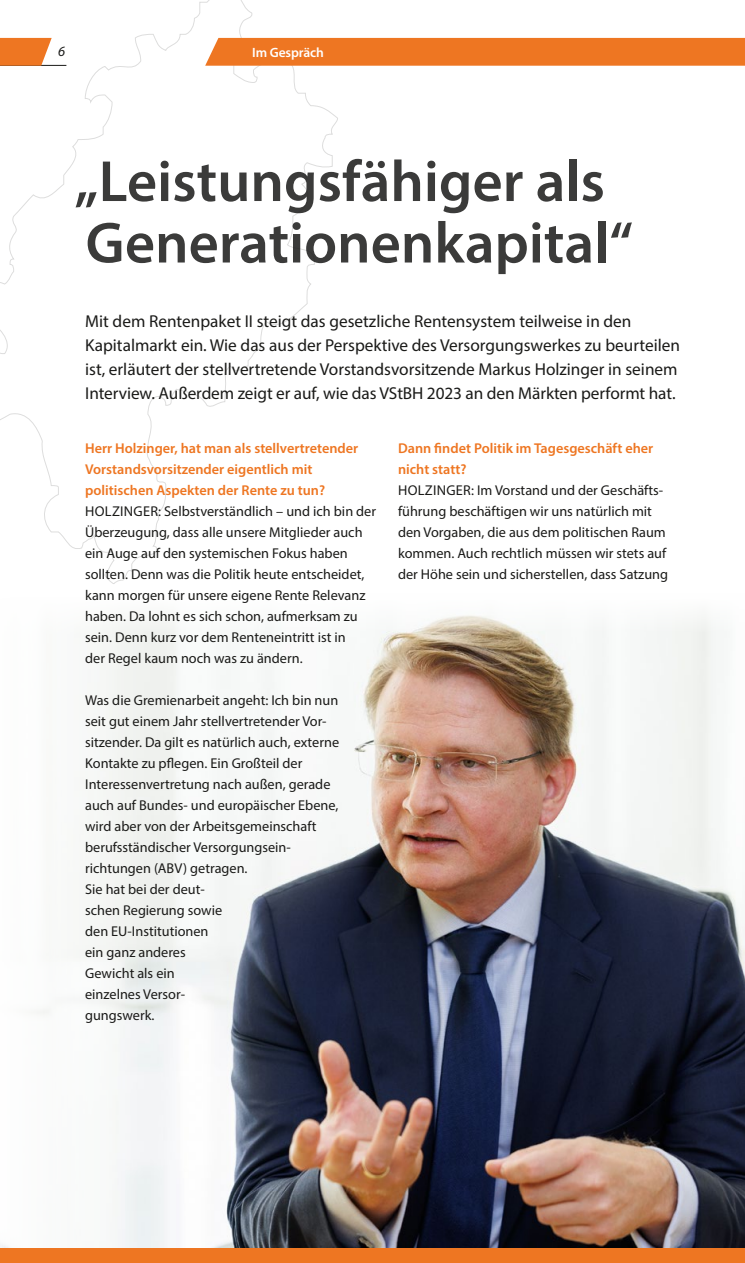
<style>
.page{position:relative;width:745px;height:1263px;background:#fff}
.page>*{position:absolute;margin:0;border:0;box-sizing:border-box;transform-origin:0 0}
.t1{font:600 58.5px/61.5px "Myriad Pro";color:#3b3b3a}
.t2{font:17.25px/24px "Myriad Pro";color:#1a1a18}
.t3{font:14.25px/21px "Myriad Pro";color:#1a1a18}
.t4{font:600 14.25px/21px "Myriad Pro";color:#ee7622}
.t5{font:600 14.25px "Myriad Pro";letter-spacing:-.01em;color:#fff}
.t6{font:italic 14.25px "Myriad Pro";color:#1a1a18}
.t7{font:600 13.5px "Myriad Pro";letter-spacing:-.01em;color:#fff}
</style>
<div class="page">
<img style="left:0;top:615px;width:744px;height:633px">
<div style="left:0;top:1248px;width:744px;height:15px;background:#ee7622"></div>
<svg style="left:0;top:0;width:338px;height:584px"></svg>
<div style="left:205px;top:38px;width:539px;height:28px;background:#ee7622"></div>
<p class="t6" style="left:58px;top:43px;width:9px">6</p>
<p class="t5" style="left:252px;top:43px;width:123px">Rubrik Lorem Ipsum</p>
<p class="t7" style="left:252px;top:44px;width:73px">Im Gespräch</p>
<h1 class="t1" style="left:74px;top:149px;width:559px">„Leistungsfähiger als<br>Generationenkapital“</h1>
<p class="t2" style="left:85px;top:309px;width:596px">Mit dem Rentenpaket II steigt das gesetzliche Rentensystem teilweise in den Kapitalmarkt ein. Wie das aus der Perspektive des Versorgungswerkes zu beurteilen ist, erläutert der stellvertretende Vorstandsvorsitzende Markus Holzinger in seinem Interview. Außerdem zeigt er auf, wie das VStBH 2023 an den Märkten performt hat.</p>
<p class="t4" style="left:85px;top:437px;width:274px">Herr Holzinger, hat man als stellvertretender<br>Vorstandsvorsitzender eigentlich mit politischen Aspekten der Rente zu tun?</p>
<p class="t3" style="left:85px;top:501px;width:292px">HOLZINGER: Selbstverständlich – und ich bin der Überzeugung, dass alle unsere Mitglieder auch ein Auge auf den systemischen Fokus haben sollten. Denn was die Politik heute entscheidet, kann morgen für unsere eigene Rente Relevanz haben. Da lohnt es sich schon, aufmerksam zu sein. Denn kurz vor dem Renteneintritt ist in<br>der Regel kaum noch was zu ändern.</p>
<p class="t3" style="left:85px;top:690px;width:255px">Was die Gremienarbeit angeht: Ich bin nun seit gut einem Jahr stellvertretender Vor&shy;sitzender. Da gilt es natürlich auch, externe<br>Kontakte zu pflegen. Ein Großteil der<br>Interessenvertretung nach außen, gerade auch auf Bundes- und europäischer Ebene, wird aber von der Arbeitsgemeinschaft berufsständischer Versorgungsein&shy;richtungen (ABV) getragen.<br>Sie hat bei der deut-<br>schen Regierung sowie<br>den EU-Institutionen<br>ein ganz anderes<br>Gewicht als ein<br>einzelnes Versor-<br>gungswerk.</p>
<p class="t4" style="left:398px;top:437px;width:256px">Dann findet Politik im Tagesgeschäft eher nicht statt?</p>
<p class="t3" style="left:398px;top:480px;width:271px">HOLZINGER: Im Vorstand und der Geschäfts&shy;führung beschäftigen wir uns natürlich mit den Vorgaben, die aus dem politischen Raum kommen. Auch rechtlich müssen wir stets auf der Höhe sein und sicherstellen, dass Satzung</p>
</div>
